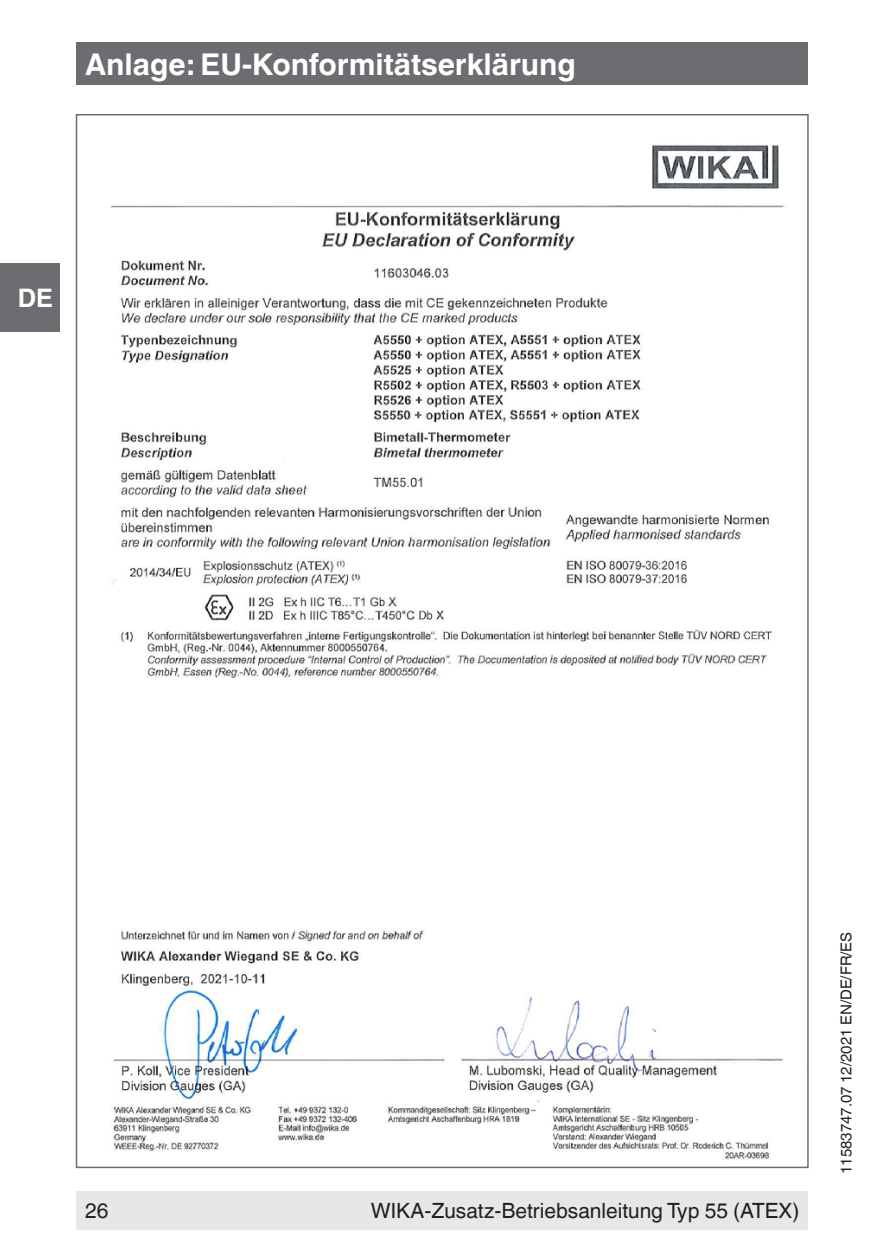
<style>
.page{position:relative;width:893px;height:1259px;background:#fff}
.page>*{position:absolute;margin:0;border:0;box-sizing:border-box;transform-origin:0 0}
.t1{font:700 30px "Helvetica World";color:#fff}
.t2{font:700 25.5px "Helvetica World";color:#fff}
.t3{font:21px "Helvetica World";color:#231f20}
.t4{font:15px "Helvetica World";color:#231f20}
</style>
<div class="page">
<div style="left:0;top:264px;width:60px;height:68px;background:#6c6d70"></div>
<div style="left:77px;top:1191px;width:731px;height:38px;background:#e6e7e9"></div>
<div style="left:77px;top:43px;width:731px;height:42px;background:#6c6d70"></div>
<img style="left:110px;top:145px;width:674px;height:1014px">
<h1 class="t1" style="left:85px;top:47px;width:492px">Anlage: EU-Konformitätserklärung</h1>
<p class="t2" style="left:18px;top:283px;width:37px">DE</p>
<p class="t3" style="left:85px;top:1198px;width:25px">26</p>
<p class="t3" style="left:371px;top:1198px;width:430px">WIKA-Zusatz-Betriebsanleitung Typ 55 (ATEX)</p>
<p class="t4" style="left:838px;top:1174px;width:244px;rotate:-90deg">11583747.07 12/2021 EN/DE/FR/ES</p>
</div>
